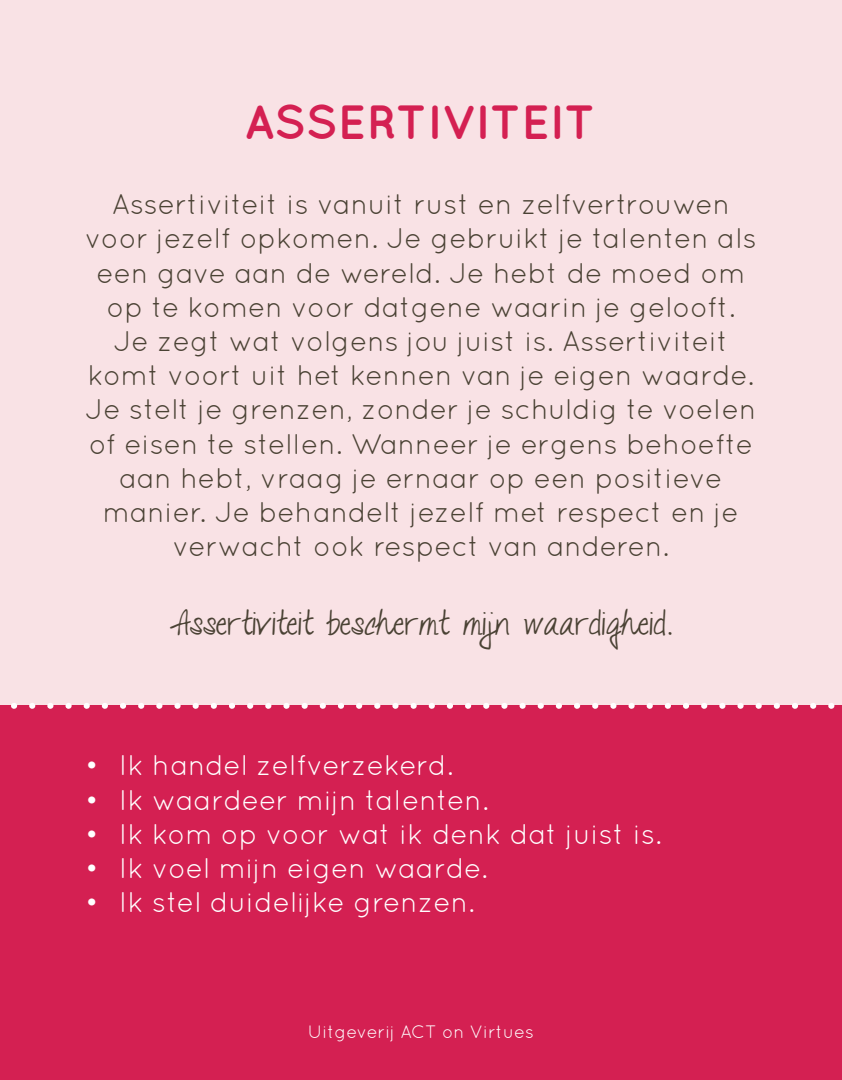
<style>
.page{position:relative;width:842px;height:1080px;background:#fff}
.page>*{position:absolute;margin:0;border:0;box-sizing:border-box;transform-origin:0 0}
.Deugd_Back{font:700 48px "Quicksand";color:#d42052}
.Mijn{font:33px "Talkingtothe Moon";color:#4a4234}
.Deugd_tekst_back{font:28.5px/34.2px "Quicksand";color:#4a4234;text-align:center}
.Deugd__Back_Opsommin{font:28.5px "Quicksand";color:#fff}
.Copyright{font:18px "Quicksand";color:#fff}
</style>
<div class="page">
<div style="left:0;top:0;width:842px;height:706px;background:#f9e2e5"></div>
<div style="left:0;top:706px;width:842px;height:374px;background:#d42052"></div>
<svg style="left:0;top:703px;width:842px;height:6px"></svg>
<p class="Deugd_Back" style="left:244px;top:94px;width:353px">ASSERTIVITEIT</p>
<p class="Deugd_tekst_back" style="left:85px;top:187px;width:673px">Assertiviteit is vanuit rust en zelfvertrouwen voor jezelf opkomen. Je gebruikt je talenten als een gave aan de wereld. Je hebt de moed om op te komen voor datgene waarin je gelooft.<br>Je zegt wat volgens jou juist is. Assertiviteit komt voort uit het kennen van je eigen waarde.<br>Je stelt je grenzen, zonder je schuldig te voelen of eisen te stellen. Wanneer je ergens behoefte aan hebt, vraag je ernaar op een positieve manier. Je behandelt jezelf met respect en je verwacht ook respect van anderen.</p>
<p class="Mijn" style="left:170px;top:605px;width:504px">Assertiviteit beschermt mijn waardigheid.</p>
<p class="Deugd__Back_Opsommin" style="left:85px;top:749px;width:370px">• Ik handel zelfverzekerd.</p>
<p class="Deugd__Back_Opsommin" style="left:85px;top:783px;width:405px">• Ik waardeer mijn talenten.</p>
<p class="Deugd__Back_Opsommin" style="left:85px;top:818px;width:578px">• Ik kom op voor wat ik denk dat juist is.</p>
<p class="Deugd__Back_Opsommin" style="left:85px;top:852px;width:404px">• Ik voel mijn eigen waarde.</p>
<p class="Deugd__Back_Opsommin" style="left:85px;top:886px;width:391px">• Ik stel duidelijke grenzen.</p>
<p class="Copyright" style="left:308px;top:1021px;width:228px">Uitgeverij ACT on Virtues</p>
</div>
